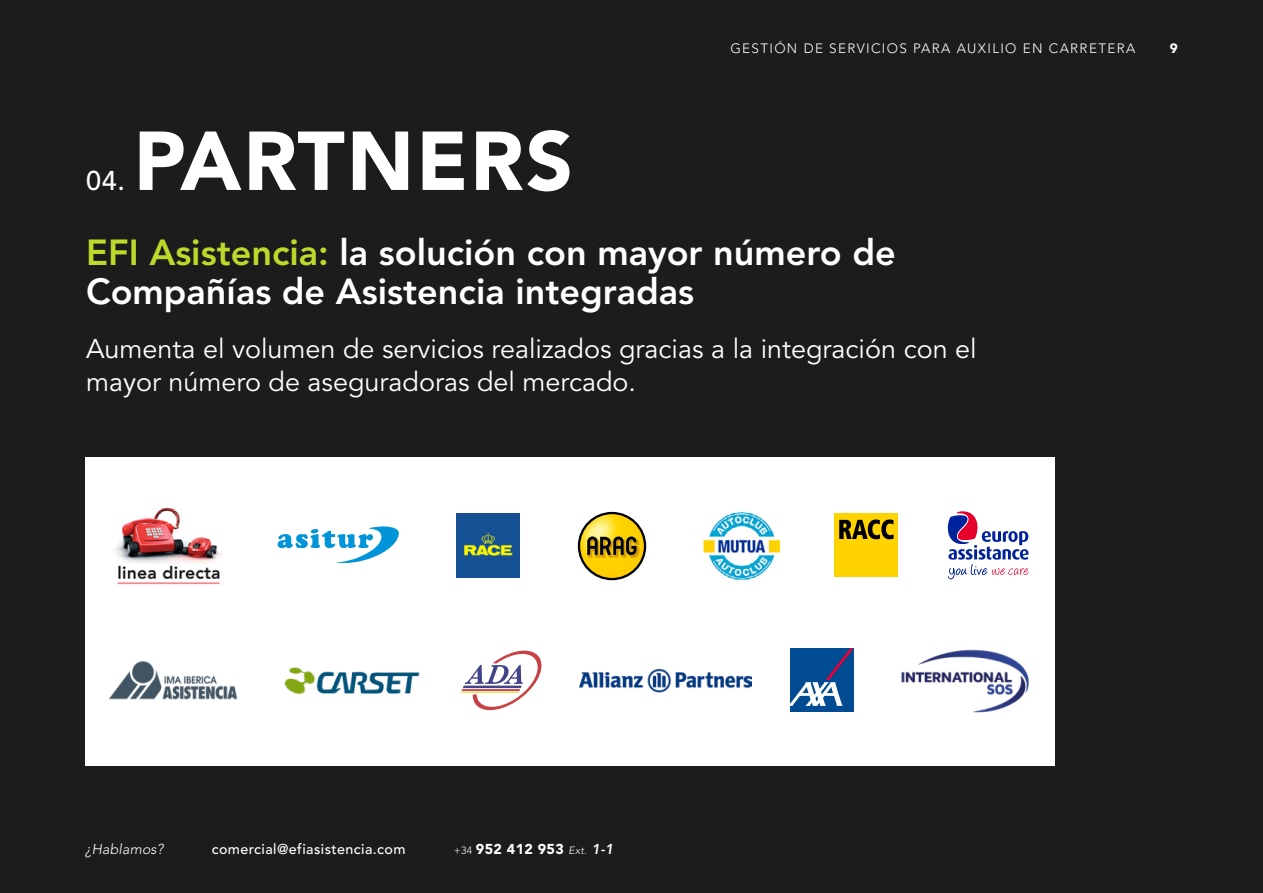
<style>
.page{position:relative;width:1263px;height:893px;background:#1c1c1c}
.page>*{position:absolute;margin:0;border:0;box-sizing:border-box;transform-origin:0 0}
.t1{font:900 82.5px "Avenir LT Std";letter-spacing:.025em;color:#fff}
.t2{font:800 36px/39px "Avenir LT Std";color:#fff}
.t3{font:27px/33px "Avenir LT Std";color:#fff}
.t4{font:500 27px "Avenir LT Std";color:#fff}
.t5{font:500 14.25px "Avenir LT Std";letter-spacing:.03em;color:#fff}
.t6{font:900 14.25px "Avenir LT Std";letter-spacing:.025em;color:#fff}
.t7{font:italic 300 14.25px "Avenir LT Std";letter-spacing:.01em;color:#fff}
.t8{font:300 13.5px "Avenir LT Std";letter-spacing:.1em;color:#fff}
.t9{font:900 13.5px "Avenir LT Std";color:#fff}
.s1{color:#bfd92b}
.s2{font-weight:300;font-size:10.5px}
.s3{font-weight:300;font-style:italic;font-size:10.5px}
.s4{font-weight:800;font-style:italic}
</style>
<div class="page">
<div style="left:85px;top:457px;width:969px;height:308px;background:#fff"></div>
<img style="left:114px;top:507px;width:108px;height:78px">
<svg style="left:278px;top:526px;width:121px;height:37px"></svg>
<img style="left:703px;top:511px;width:77px;height:69px">
<svg style="left:578px;top:512px;width:68px;height:68px"></svg>
<img style="left:580px;top:514px;width:64px;height:64px;border-radius:32px">
<svg style="left:587px;top:536px;width:50px;height:20px"></svg>
<svg style="left:948px;top:511px;width:80px;height:68px"></svg>
<div style="left:834px;top:513px;width:64px;height:64px;background:#ffd300"></div>
<svg style="left:839px;top:519px;width:55px;height:20px"></svg>
<img style="left:456px;top:513px;width:64px;height:64px">
<img style="left:580px;top:668px;width:171px;height:25px">
<div style="left:790px;top:648px;width:63px;height:64px;background:#004b92"></div>
<svg style="left:790px;top:648px;width:63px;height:58px"></svg>
<img style="left:901px;top:649px;width:128px;height:64px">
<svg style="left:461px;top:651px;width:80px;height:59px"></svg>
<img style="left:284px;top:667px;width:136px;height:27px">
<img style="left:109px;top:661px;width:129px;height:39px">
<p class="t4" style="left:86px;top:165px;width:40px">04.</p>
<h1 class="t1" style="left:134px;top:111px;width:441px">PARTNERS</h1>
<p class="t8" style="left:730px;top:40px;width:407px">GESTIÓN DE SERVICIOS PARA AUXILIO EN CARRETERA</p>
<p class="t9" style="left:1170px;top:40px;width:9px">9</p>
<h2 class="t2" style="left:86px;top:233px;width:811px"><span class="s1">EFI Asistencia:</span> la solución con mayor número de<br>Compañías de Asistencia integradas</h2>
<p class="t3" style="left:86px;top:333px;width:892px">Aumenta el volumen de servicios realizados gracias a la integración con el mayor número de aseguradoras del mercado.</p>
<p class="t7" style="left:85px;top:841px;width:80px">¿Hablamos?</p>
<p class="t5" style="left:212px;top:841px;width:195px">comercial@efiasistencia.com</p>
<p class="t6" style="left:454px;top:841px;width:161px"><span class="s2">+34</span> 952 412 953 <span class="s3">Ext.</span> <span class="s4">1-1</span></p>
</div>
